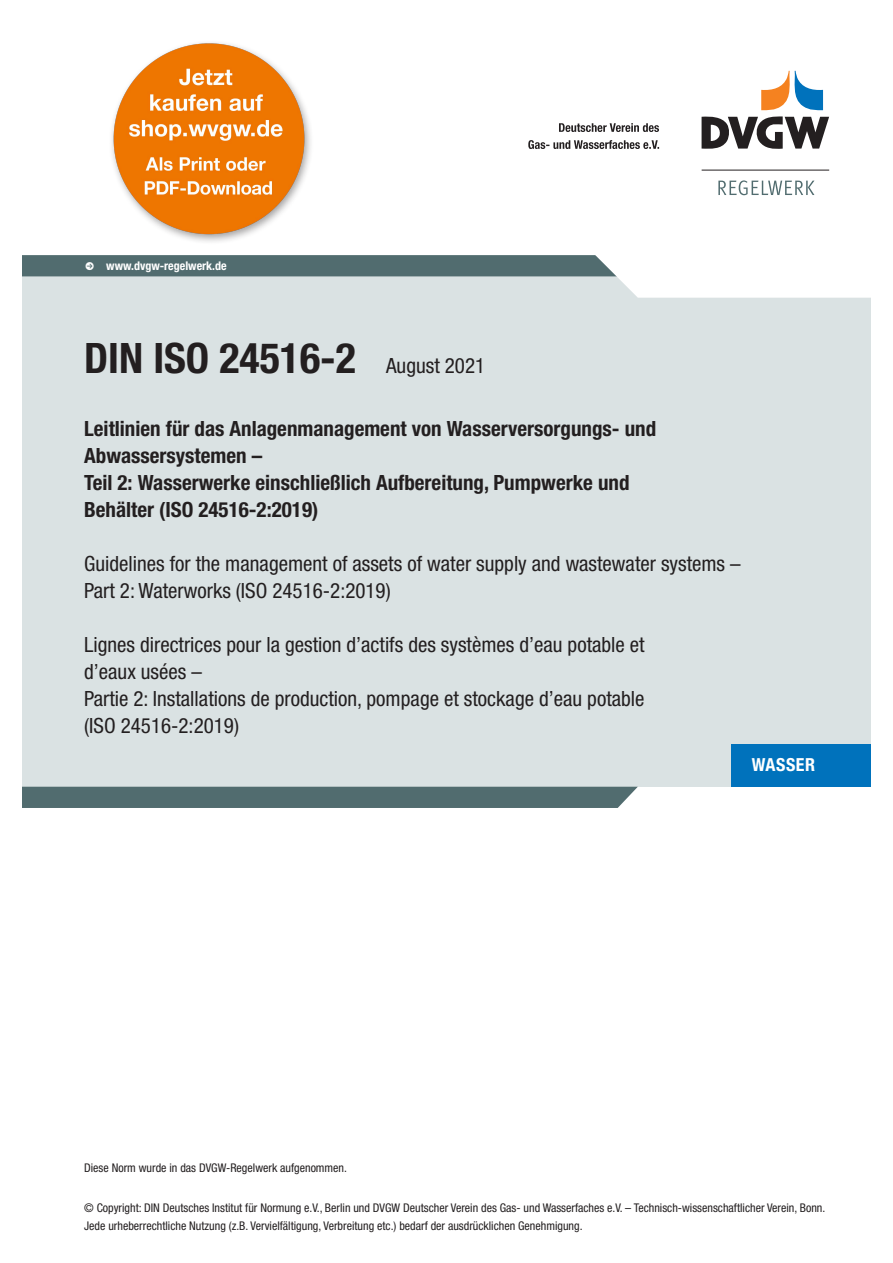
<style>
.page{position:relative;width:893px;height:1263px;background:#fff}
.page>*{position:absolute;margin:0;border:0;box-sizing:border-box;transform-origin:0 0}
._10_DVGW_Bezeichnung{font:700 condensed 42px "Helvetica Neue LT Pro";color:#231f20}
._12_DVGW_Titel_FR_EN{font:condensed 21px/27px "Helvetica Neue LT Pro";color:#231f20}
._11_DVGW_Titel_DE_De{font:700 condensed 21px/27px "Helvetica Neue LT Pro";color:#231f20}
.t1{font:700 condensed 18px "Helvetica Neue LT Pro";letter-spacing:.03em;color:#fff}
.t2{font:condensed 12px/18px "Helvetica Neue LT Pro";color:#231f20}
.t3{font:700 condensed 12px "Helvetica Neue LT Pro";color:#fff}
.s1{font-weight:400;font-size:21px}
</style>
<div class="page">
<div style="left:0;top:255px;width:893px;height:532px;background:#dae2e3"></div>
<div style="left:22px;top:787px;width:616px;height:21px;background:#516c6f"></div>
<svg style="left:21px;top:255px;width:851px;height:43px"></svg>
<div style="left:731px;top:744px;width:162px;height:43px;background:#0072bc"></div>
<hr style="left:702px;top:170px;width:127px;height:1px;background:#231f20">
<svg style="left:718px;top:180px;width:96px;height:15px"></svg>
<svg style="left:528px;top:140px;width:131px;height:9px"></svg>
<svg style="left:559px;top:123px;width:100px;height:9px"></svg>
<svg style="left:702px;top:71px;width:127px;height:78px"></svg>
<div style="left:872px;top:0;width:21px;height:1263px;background:#fff"></div>
<div style="left:0;top:0;width:21px;height:1263px;background:#fff"></div>
<img style="left:111px;top:42px;width:200px;height:200px">
<p class="t3" style="left:85px;top:259px;width:143px">● www.dvgw-regelwerk.de</p>
<p class="_10_DVGW_Bezeichnung" style="left:84px;top:333px;width:402px">DIN ISO 24516-2 <span class="s1">August 2021</span></p>
<p class="_11_DVGW_Titel_DE_De" style="left:84px;top:416px;width:574px">Leitlinien für das Anlagenmanagement von Wasserversorgungs- und Abwassersystemen –<br>Teil 2: Wasserwerke einschließlich Aufbereitung, Pumpwerke und Behälter (ISO 24516-2:2019)</p>
<p class="_12_DVGW_Titel_FR_EN" style="left:84px;top:550px;width:658px">Guidelines for the management of assets of water supply and wastewater systems –<br>Part 2: Waterworks (ISO 24516-2:2019)</p>
<p class="_12_DVGW_Titel_FR_EN" style="left:84px;top:631px;width:562px">Lignes directrices pour la gestion d’actifs des systèmes d’eau potable et d’eaux usées –<br>Partie 2: Installations de production, pompage et stockage d’eau potable (ISO 24516-2:2019)</p>
<h3 class="t1" style="left:752px;top:754px;width:65px">WASSER</h3>
<p class="t2" style="left:84px;top:1158px;width:264px">Diese Norm wurde in das DVGW-Regelwerk aufgenommen.</p>
<p class="t2" style="left:84px;top:1199px;width:743px">© Copyright: DIN Deutsches Institut für Normung e.V., Berlin und DVGW Deutscher Verein des Gas- und Wasserfaches e.V. – Technisch-wissenschaftlicher Verein, Bonn.<br>Jede urheberrechtliche Nutzung (z.B. Vervielfältigung, Verbreitung etc.) bedarf der ausdrücklichen Genehmigung.</p>
</div>
